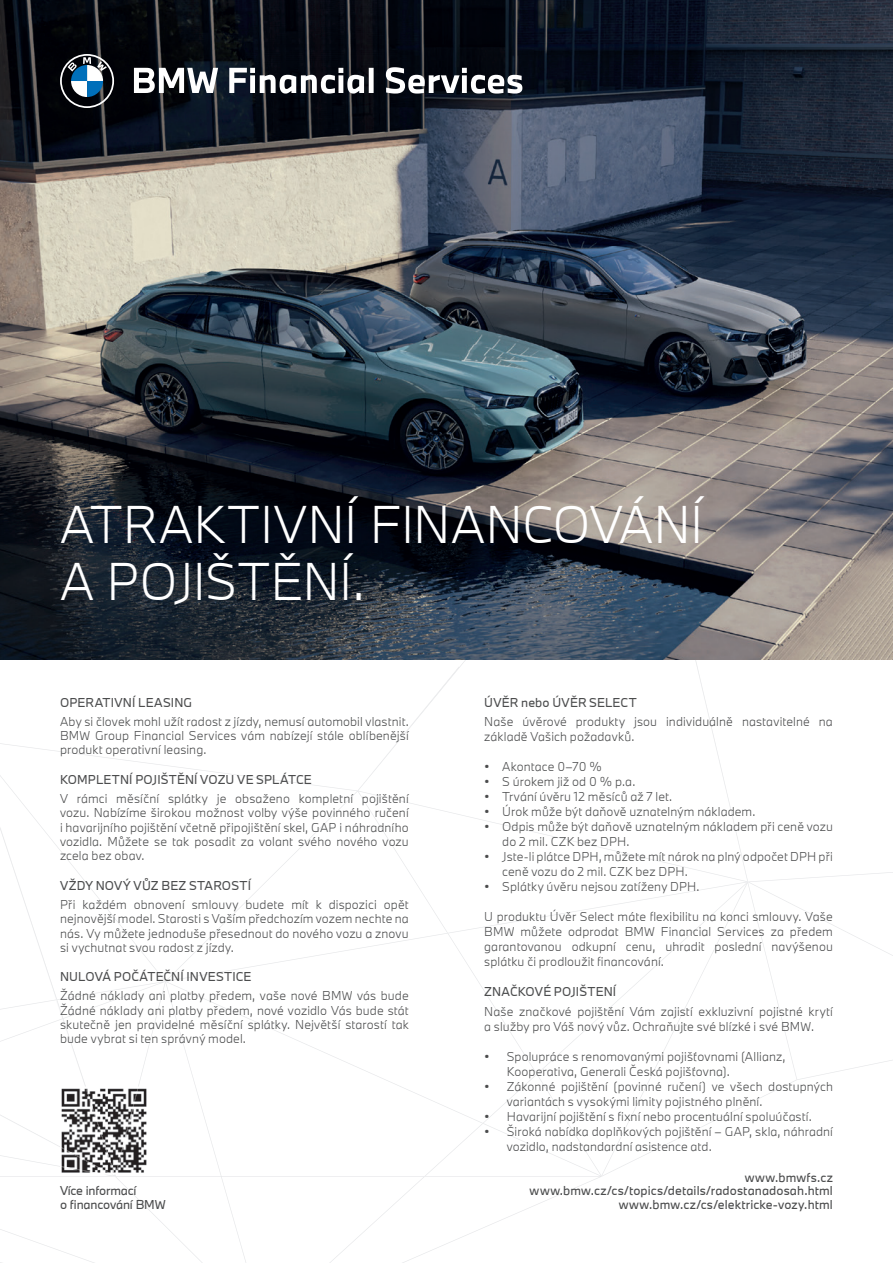
<style>
.page{position:relative;width:893px;height:1263px;background:#fff}
.page>*{position:absolute;margin:0;border:0;box-sizing:border-box;transform-origin:0 0}
.t1{font:300 49.5px/57px "BMW Type Next TT";color:#fff}
.t2{font:300 12px/14.4px "BMW Type Next TT";letter-spacing:.01em;color:#4b4c4d}
.t3{font:12px/13.5px "BMW Type Next TT";letter-spacing:.01em;color:#4b4c4d;text-align:right}
.t4{font:12px/13.5px "BMW Type Next TT";letter-spacing:-.01em;color:#4b4c4d}
</style>
<div class="page">
<svg style="left:116px;top:982px;width:777px;height:281px"></svg>
<svg style="left:0;top:775px;width:893px;height:207px"></svg>
<svg style="left:0;top:827px;width:166px;height:350px"></svg>
<img style="left:0;top:0;width:893px;height:660px">
<img style="left:60px;top:1087px;width:88px;height:87px">
<img style="left:60px;top:1146px;width:25px;height:20px">
<img style="left:85px;top:1087px;width:54px;height:87px">
<img style="left:60px;top:1166px;width:47px;height:8px">
<svg style="left:60px;top:54px;width:54px;height:54px"></svg>
<svg style="left:134px;top:67px;width:388px;height:27px"></svg>
<h1 class="t1" style="left:60px;top:495px;width:645px">ATRAKTIVNÍ FINANCOVÁNÍ<br>A POJIŠTĚNÍ.</h1>
<p class="t3" style="left:60px;top:695px;width:134px">OPERATIVNÍ LEASING</p>
<p class="t2" style="left:60px;top:714px;width:350px;text-align:justify">Aby si človek mohl užít radost z jízdy, nemusí automobil vlastnit.<br>BMW Group Financial Services vám nabízejí stále oblíbenější produkt operativní leasing.</p>
<p class="t3" style="left:60px;top:772px;width:253px">KOMPLETNÍ POJIŠTĚNÍ VOZU VE SPLÁTCE</p>
<p class="t2" style="left:60px;top:791px;width:350px;text-align:justify">V rámci měsíční splátky je obsaženo kompletní pojištění vozu. Nabízíme širokou možnost volby výše povinného ručení i havarijního pojištění včetně připojištění skel, GAP i náhradního vozidla. Můžete se tak posadit za volant svého nového vozu zcela bez obav.</p>
<p class="t3" style="left:60px;top:878px;width:192px">VŽDY NOVÝ VŮZ BEZ STAROSTÍ</p>
<p class="t2" style="left:60px;top:897px;width:350px;text-align:justify">Při každém obnovení smlouvy budete mít k dispozici opět nejnovější model. Starosti s Vaším předchozím vozem nechte na nás. Vy můžete jednoduše přesednout do nového vozu a znovu si vychutnat svou radost z jízdy.</p>
<p class="t3" style="left:60px;top:970px;width:193px">NULOVÁ POČÁTEČNÍ INVESTICE</p>
<p class="t2" style="left:60px;top:988px;width:350px;text-align:justify">Žádné náklady ani platby předem, vaše nové BMW vás bude Žádné náklady ani platby předem, nové vozidlo Vás bude stát skutečně jen pravidelné měsíční splátky. Největší starostí tak bude vybrat si ten správný model.</p>
<p class="t4" style="left:60px;top:1184px;width:107px">Více informací<br>o financování BMW</p>
<p class="t3" style="left:484px;top:695px;width:154px">ÚVĚR nebo ÚVĚR SELECT</p>
<p class="t2" style="left:484px;top:714px;width:350px;line-height:15px">Naše úvěrové produkty jsou individuálně nastavitelné na základě Vašich požadavků.</p>
<p class="t2" style="left:484px;top:759px;width:119px">• Akontace 0–70 %</p>
<p class="t2" style="left:484px;top:774px;width:153px">• S úrokem již od 0 % p.a.</p>
<p class="t2" style="left:484px;top:789px;width:189px">• Trvání úvěru 12 měsíců až 7 let.</p>
<p class="t2" style="left:484px;top:804px;width:273px">• Úrok může být daňově uznatelným nákladem.</p>
<p class="t2" style="left:502px;top:819px;width:332px;line-height:15px;text-indent:-18px">• Odpis může být daňově uznatelným nákladem při ceně vozu do 2 mil. CZK bez DPH.</p>
<p class="t2" style="left:502px;top:849px;width:332px;line-height:15px;text-indent:-18px">• Jste-li plátce DPH, můžete mít nárok na plný odpočet DPH při ceně vozu do 2 mil. CZK bez DPH.</p>
<p class="t2" style="left:484px;top:879px;width:217px">• Splátky úvěru nejsou zatíženy DPH.</p>
<p class="t2" style="left:484px;top:909px;width:350px;line-height:15px;text-align:justify">U produktu Úvěr Select máte flexibilitu na konci smlouvy. Vaše BMW můžete odprodat BMW Financial Services za předem garantovanou odkupní cenu, uhradit poslední navýšenou splátku či prodloužit financování.</p>
<p class="t3" style="left:484px;top:985px;width:133px">ZNAČKOVÉ POJIŠTENÍ</p>
<p class="t2" style="left:484px;top:1004px;width:350px;line-height:15px">Naše značkové pojištění Vám zajistí exkluzivní pojistné krytí a služby pro Váš nový vůz. Ochraňujte své blízké i své BMW.</p>
<p class="t2" style="left:507px;top:1049px;width:280px;line-height:15px;text-indent:-22px">• Spolupráce s renomovanými pojišťovnami (Allianz,<br>Kooperativa, Generali Česká pojišťovna).</p>
<p class="t2" style="left:507px;top:1079px;width:328px;line-height:15px;text-indent:-22px">• Zákonné pojištění (povinné ručení) ve všech dostupných variantách s vysokými limity pojistného plnění.</p>
<p class="t2" style="left:484px;top:1109px;width:329px">• Havarijní pojištění s fixní nebo procentuální spoluúčastí.</p>
<p class="t2" style="left:507px;top:1124px;width:328px;line-height:15px;text-indent:-22px">• Široká nabídka doplňkových pojištění – GAP, skla, náhradní vozidlo, nadstandardní asistence atd.</p>
<p class="t3" style="left:530px;top:1170px;width:305px">www.bmwfs.cz www.bmw.cz/cs/topics/details/radostanadosah.html www.bmw.cz/cs/elektricke-vozy.html</p>
</div>
